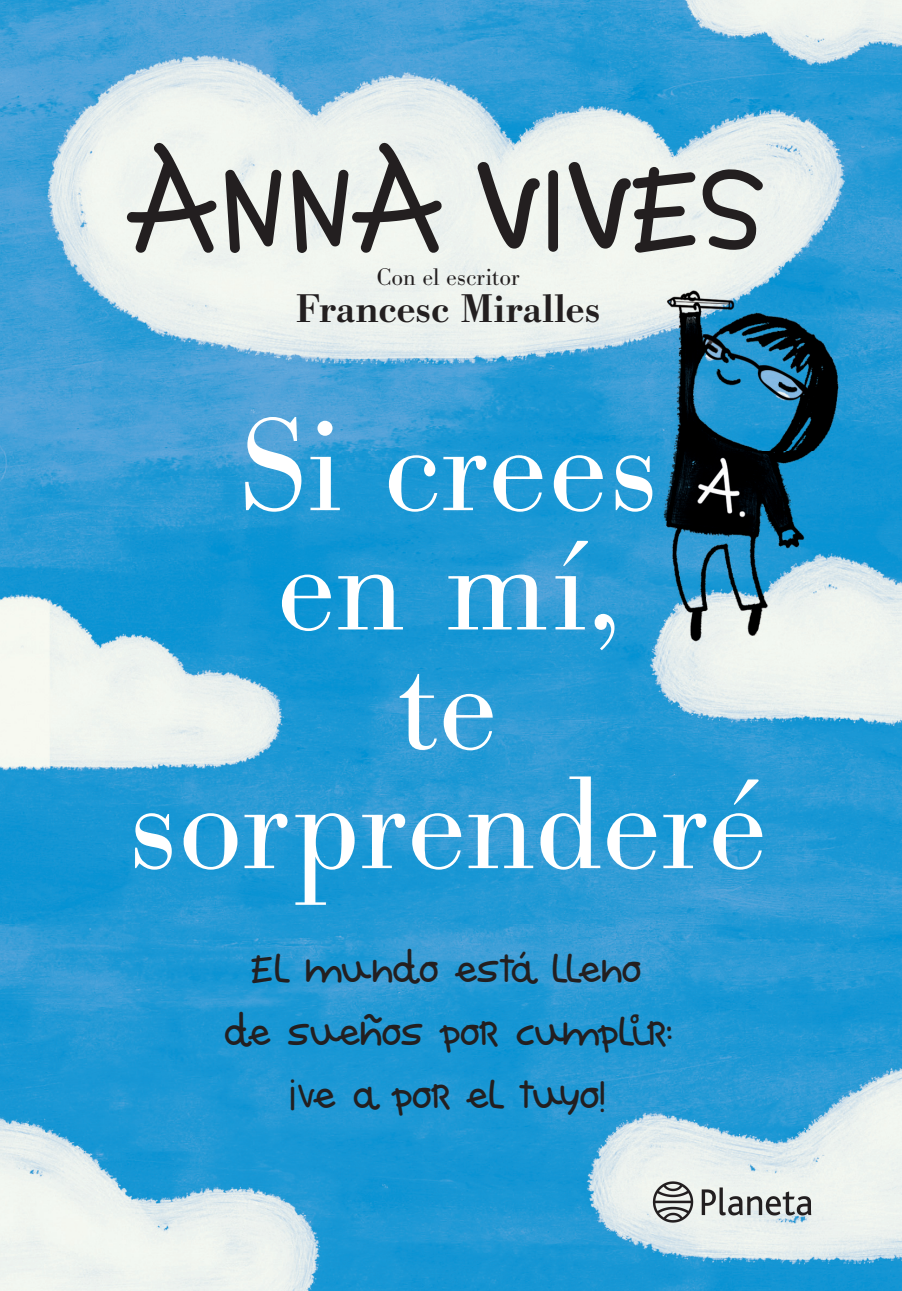
<style>
.page{position:relative;width:902px;height:1291px;background:#fff}
.page>*{position:absolute;margin:0;border:0;box-sizing:border-box;transform-origin:0 0}
.t1{font:300 129.83px/119.2px "Bodoni BE";letter-spacing:.005em;color:#fff;text-align:center}
.t2{font:118.35px "Anna";letter-spacing:.06em;color:#231f20}
.t3{font:500 39.38px "Bodoni BE";letter-spacing:.005em;color:#231f20}
.t4{font:38.25px/63px "Anna";letter-spacing:.01em;color:#231f20;text-align:center}
.t5{font:300 23.62px "Bodoni BE";letter-spacing:.005em;color:#231f20}
</style>
<div class="page">
<img style="left:0;top:0;width:902px;height:1291px">
<img style="left:652px;top:1179px;width:161px;height:45px">
<h2 class="t2" style="left:133px;top:154px;width:632px">ANNA VIVES</h2>
<p class="t5" style="left:377px;top:268px;width:144px">Con el escritor</p>
<p class="t3" style="left:296px;top:294px;width:306px">Francesc Miralles</p>
<h1 class="t1" style="left:129px;top:423px;width:639px">Si crees<br>en mí,<br>te sorprenderé</h1>
<p class="t4" style="left:224px;top:939px;width:449px">El mu ndo está lleno<br>de sueños por cumplir: ¡ve a por el tuyo!</p>
</div>
